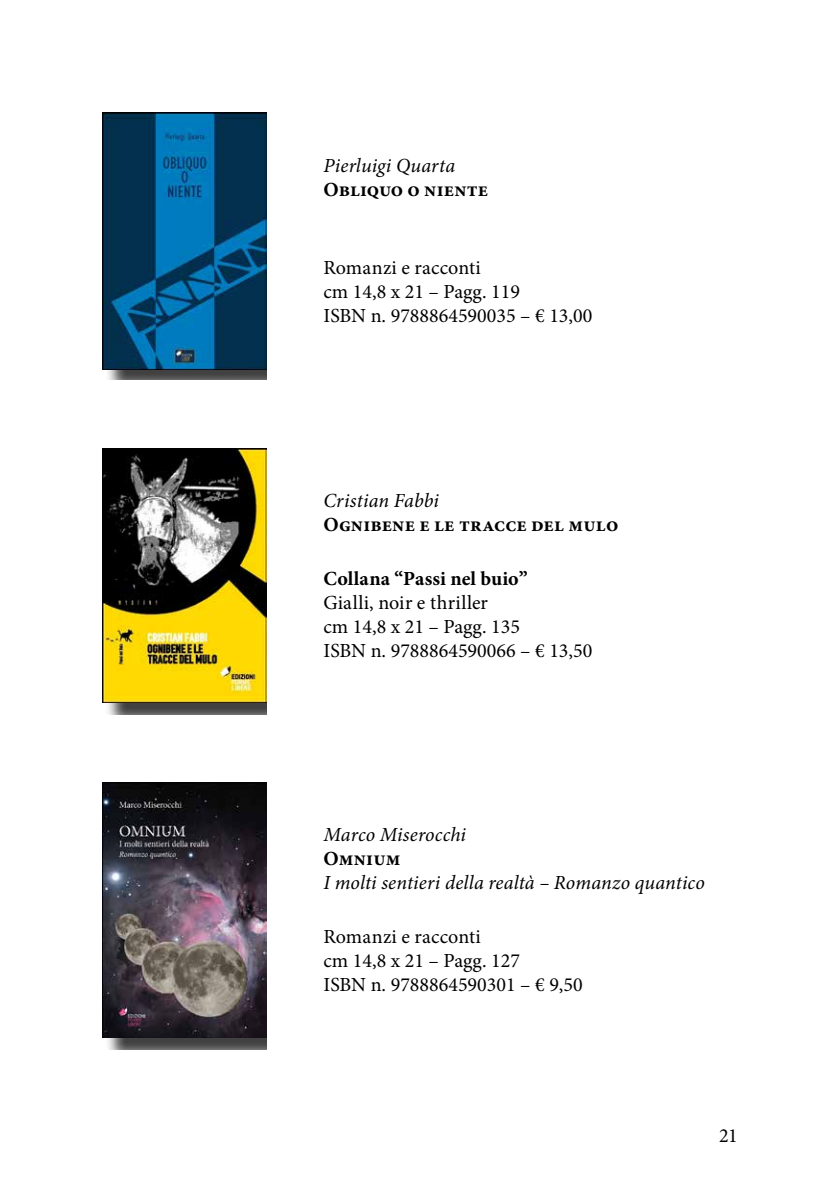
<style>
.page{position:relative;width:840px;height:1191px;background:#fff}
.page>*{position:absolute;margin:0;border:0;box-sizing:border-box;transform-origin:0 0}
.t1{font:20px/24px "Minion Pro";color:#000}
.t2{font:italic 20px "Minion Pro";letter-spacing:.005em;color:#000}
.t3{font:700 20px "Minion Pro";letter-spacing:.01em;color:#000}
</style>
<div class="page">
<div style="left:105px;top:785px;width:161px;height:264px;background:#000;opacity:.75"></div>
<img style="left:102px;top:782px;width:164px;height:255px">
<div style="left:105px;top:451px;width:161px;height:263px;background:#000;opacity:.75"></div>
<img style="left:102px;top:448px;width:164px;height:255px">
<div style="left:105px;top:116px;width:161px;height:264px;background:#000;opacity:.75"></div>
<img style="left:102px;top:113px;width:164px;height:256px">
<p class="t2" style="left:323px;top:152px;width:133px">Pierluigi Quarta</p>
<p class="t3" style="left:323px;top:176px;width:166px">Obliquo o niente</p>
<p class="t1" style="left:323px;top:256px;width:270px">Romanzi e racconti<br>cm 14,8 x 21 – Pagg. 119<br>ISBN n. 9788864590035 – € 13,00</p>
<p class="t2" style="left:323px;top:487px;width:117px">Cristian Fabbi</p>
<p class="t3" style="left:323px;top:510px;width:296px">Ognibene e le tracce del mulo</p>
<p class="t3" style="left:323px;top:564px;width:205px">Collana “Passi nel buio”</p>
<p class="t1" style="left:323px;top:590px;width:270px">Gialli, noir e thriller<br>cm 14,8 x 21 – Pagg. 135<br>ISBN n. 9788864590066 – € 13,50</p>
<p class="t2" style="left:323px;top:821px;width:144px">Marco Miserocchi</p>
<p class="t3" style="left:323px;top:845px;width:78px">Omnium</p>
<p class="t2" style="left:323px;top:869px;width:382px">I molti sentieri della realtà – Romanzo quantico</p>
<p class="t1" style="left:323px;top:925px;width:260px">Romanzi e racconti<br>cm 14,8 x 21 – Pagg. 127<br>ISBN n. 9788864590301 – € 9,50</p>
<p class="t1" style="left:718px;top:1124px;width:20px">21</p>
</div>
